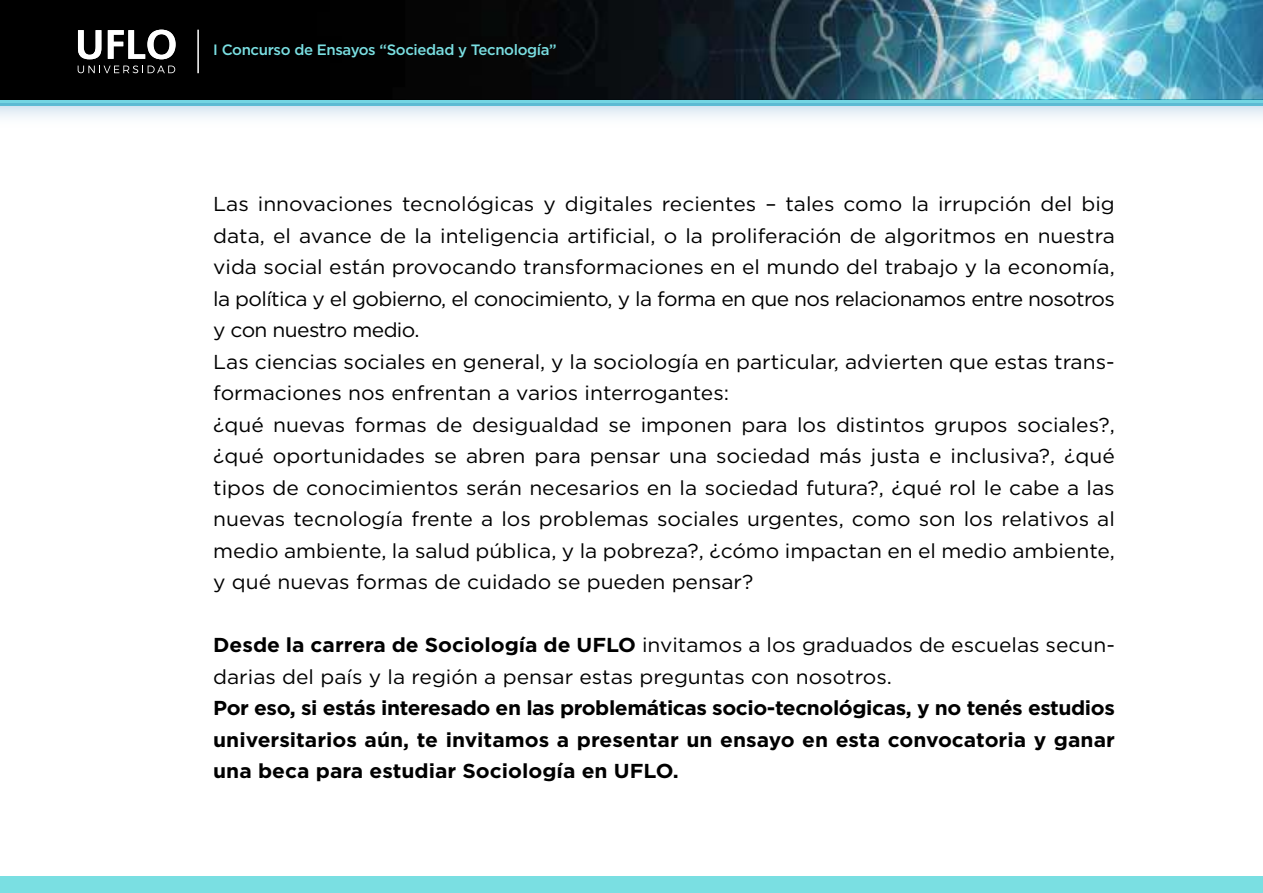
<style>
.page{position:relative;width:1263px;height:893px;background:#fff}
.page>*{position:absolute;margin:0;border:0;box-sizing:border-box;transform-origin:0 0}
.t1{font:20.1px/31.5px "Gotham";color:#000;scale:1.04 1}
.t2{font:700 20.1px/31.5px "Gotham";color:#000;text-align:justify;scale:1.04 1}
.t3{font:500 15px "Gotham";letter-spacing:-.025em;color:#7adfe2}
.s1{font-weight:700}
</style>
<div class="page">
<img style="left:0;top:0;width:1263px;height:100px">
<svg style="left:78px;top:30px;width:98px;height:29px"></svg>
<svg style="left:78px;top:66px;width:97px;height:7px"></svg>
<svg style="left:0;top:106px;width:1263px;height:12px"></svg>
<svg style="left:0;top:100px;width:1263px;height:6px;background:#68c7da"></svg>
<hr style="left:197px;top:30px;width:2px;height:43px;background:#fff">
<div style="left:0;top:876px;width:1263px;height:17px;background:#7adfe2"></div>
<p class="t3" style="left:213px;top:40px;width:345px">I Concurso de Ensayos “Sociedad y Tecnología”</p>
<p class="t1" style="left:213px;top:188px;width:868px">Las innovaciones tecnológicas y digitales recientes – tales como la irrupción del big data, el avance de la inteligencia artificial, o la proliferación de algoritmos en nuestra vida social están provocando transformaciones en el mundo del trabajo y la economía, la política y el gobierno, el conocimiento, y la forma en que nos relacionamos entre nosotros y con nuestro medio.<br>Las ciencias sociales en general, y la sociología en particular, advierten que estas trans&shy;formaciones nos enfrentan a varios interrogantes:<br>¿qué nuevas formas de desigualdad se imponen para los distintos grupos sociales?, ¿qué oportunidades se abren para pensar una sociedad más justa e inclusiva?, ¿qué tipos de conocimientos serán necesarios en la sociedad futura?, ¿qué rol le cabe a las nuevas tecnología frente a los problemas sociales urgentes, como son los relativos al medio ambiente, la salud pública, y la pobreza?, ¿cómo impactan en el medio ambiente, y qué nuevas formas de cuidado se pueden pensar?</p>
<p class="t1" style="left:213px;top:629px;width:868px"><span class="s1">Desde la carrera de Sociología de UFLO</span> invitamos a los graduados de escuelas secun&shy;darias del país y la región a pensar estas preguntas con nosotros.</p>
<p class="t2" style="left:213px;top:692px;width:868px">Por eso, si estás interesado en las problemáticas socio-tecnológicas, y no tenés estudios universitarios aún, te invitamos a presentar un ensayo en esta convocatoria y ganar una beca para estudiar Sociología en UFLO.</p>
</div>
